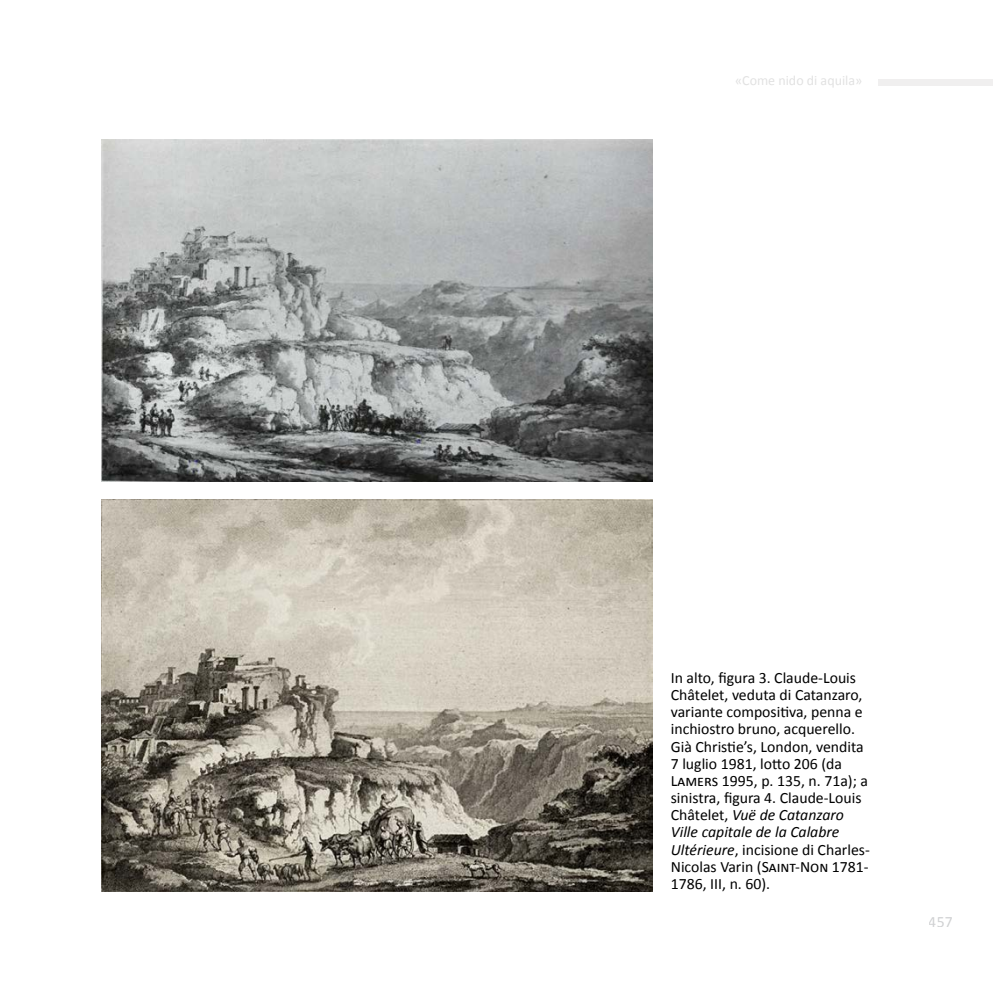
<style>
.page{position:relative;width:993px;height:993px;background:#fff}
.page>*{position:absolute;margin:0;border:0;box-sizing:border-box;transform-origin:0 0}
.t1{font:15.75px/17.2px "Calibri";color:#000}
.t2{font:15.75px "Calibri";color:#a9abae}
.t3{font:14px "Calibri";color:#c9c9c9}
.s1{font-style:italic}
</style>
<div class="page">
<div style="left:878px;top:79px;width:114px;height:6px;background:#f0efef"></div>
<img style="left:102px;top:139px;width:550px;height:342px">
<img style="left:102px;top:499px;width:550px;height:391px">
<p class="t3" style="left:734px;top:71px;width:129px">«Come nido di aquila»</p>
<p class="t1" style="left:670px;top:668px;width:200px">In alto, figura 3. Claude-Louis<br>Châtelet, veduta di Catanzaro, variante compositiva, penna e inchiostro bruno, acquerello.<br>Già Christie’s, London, vendita<br>7 luglio 1981, lotto 206 (da<br>Lamers 1995, p. 135, n. 71a); a sinistra, figura 4. Claude-Louis<br>Châtelet, <span class="s1">Vuë de Catanzaro<br>Ville capitale de la Calabre<br>Ultérieure</span>, incisione di Charles-<br>Nicolas Varin (Saint-Non 1781-<br>1786, III, n. 60).</p>
<p class="t2" style="left:928px;top:910px;width:25px">457</p>
</div>
